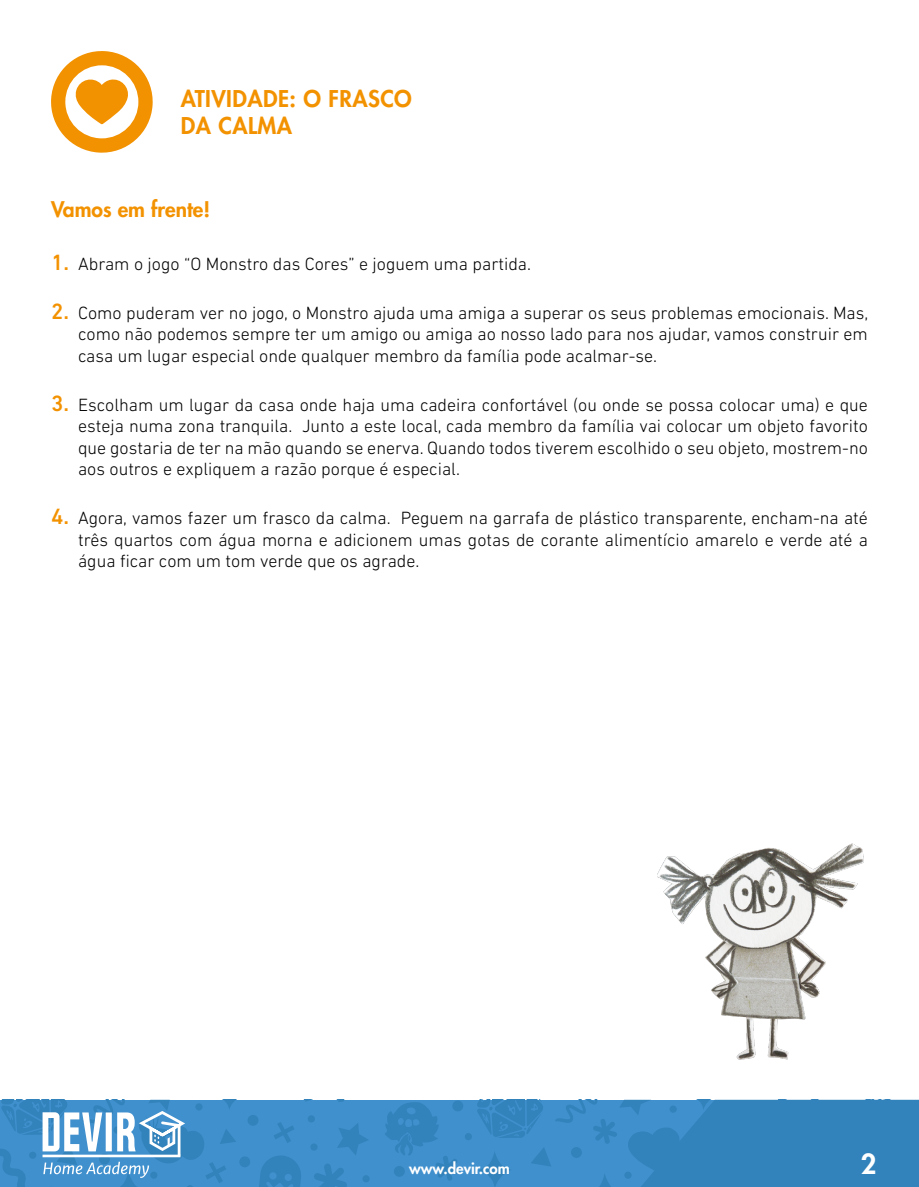
<style>
.page{position:relative;width:919px;height:1187px;background:#fff}
.page>*{position:absolute;margin:0;border:0;box-sizing:border-box;transform-origin:0 0}
.t1{font:800 27px "Futura Std";color:#fff}
.t2{font:800 22.5px/27px "Futura Std";letter-spacing:.02em;color:#f39200}
.t3{font:800 21px "Futura Std";color:#f39200}
.t4{font:300 18px/21.6px "DIN Next LT Pro";color:#000;text-align:justify}
.t5{font:800 15px "Futura Std";color:#fff}
.s1{font-weight:500;font-size:22.5px;color:#f39200}
</style>
<div class="page">
<div style="left:0;top:1099px;width:918px;height:87px;background:#4090ce"></div>
<svg style="left:337px;top:1123px;width:31px;height:32px"></svg>
<svg style="left:314px;top:1164px;width:33px;height:22px"></svg>
<div style="left:362px;top:1175px;width:7px;height:7px;background:#3282bb;border-radius:50%"></div>
<div style="left:310px;top:1143px;width:7px;height:7px;background:#3282bb;border-radius:50%"></div>
<div style="left:308px;top:1115px;width:7px;height:7px;background:#3282bb;border-radius:50%"></div>
<div style="left:247px;top:1114px;width:11px;height:11px;background:#3282bb;border-radius:50%"></div>
<div style="left:239px;top:1156px;width:11px;height:11px;background:#3282bb;border-radius:50%"></div>
<svg style="left:274px;top:1122px;width:20px;height:20px"></svg>
<svg style="left:286px;top:1099px;width:66px;height:2px"></svg>
<svg style="left:259px;top:1156px;width:42px;height:30px"></svg>
<div style="left:465px;top:1132px;width:7px;height:8px;background:#3282bb;border-radius:50%"></div>
<div style="left:452px;top:1100px;width:11px;height:11px;background:#3282bb;border-radius:50%"></div>
<svg style="left:385px;top:1101px;width:74px;height:79px"></svg>
<svg style="left:476px;top:1099px;width:442px;height:87px"></svg>
<svg style="left:0;top:1099px;width:241px;height:88px"></svg>
<img style="left:658px;top:843px;width:206px;height:217px">
<svg style="left:51px;top:51px;width:102px;height:102px"></svg>
<p class="t2" style="left:181px;top:85px;width:232px">ATIVIDADE: O FRASCO<br>DA CALMA</p>
<p class="t3" style="left:51px;top:196px;width:161px">Vamos em frente!</p>
<p class="t4" style="left:51px;top:253px;width:481px"><span class="s1">1.</span> Abram o jogo “O Monstro das Cores” e joguem uma partida.</p>
<p class="t4" style="left:78px;top:301px;width:791px;text-indent:-27px"><span class="s1">2.</span> Como puderam ver no jogo, o Monstro ajuda uma amiga a superar os seus problemas emocionais. Mas, como não podemos sempre ter um amigo ou amiga ao nosso lado para nos ajudar, vamos construir em casa um lugar especial onde qualquer membro da família pode acalmar-se.</p>
<p class="t4" style="left:78px;top:393px;width:791px;text-indent:-27px"><span class="s1">3.</span> Escolham um lugar da casa onde haja uma cadeira confortável (ou onde se possa colocar uma) e que esteja numa zona tranquila. Junto a este local, cada membro da família vai colocar um objeto favorito que gostaria de ter na mão quando se enerva. Quando todos tiverem escolhido o seu objeto, mostrem-no aos outros e expliquem a razão porque é especial.</p>
<p class="t4" style="left:78px;top:507px;width:791px;text-indent:-27px"><span class="s1">4.</span> Agora, vamos fazer um frasco da calma. Peguem na garrafa de plástico transparente, encham-na até três quartos com água morna e adicionem umas gotas de corante alimentício amarelo e verde até a água ficar com um tom verde que os agrade.</p>
<p class="t5" style="left:409px;top:1159px;width:102px">www.devir.com</p>
<h1 class="t1" style="left:860px;top:1146px;width:17px">2</h1>
</div>
